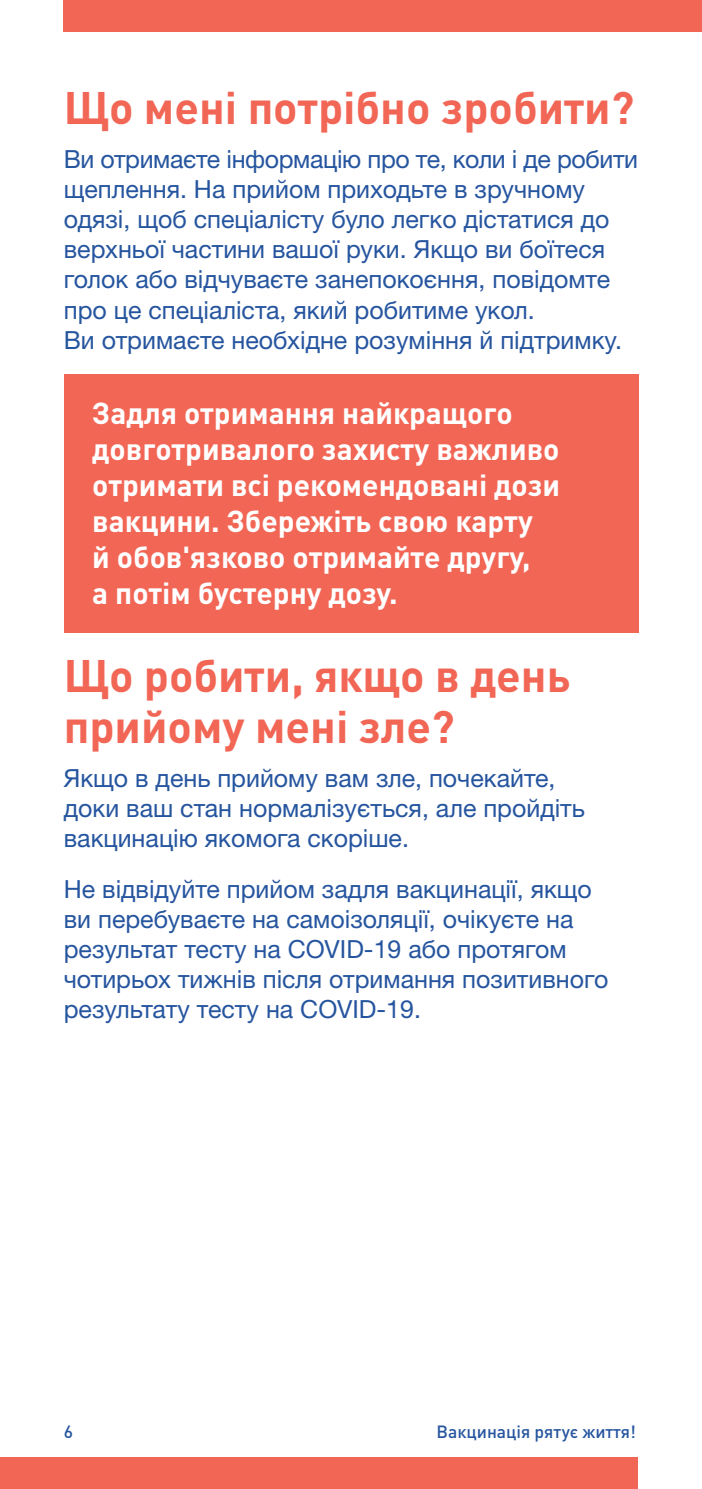
<style>
.page{position:relative;width:702px;height:1489px;background:#fff}
.page>*{position:absolute;margin:0;border:0;box-sizing:border-box;transform-origin:0 0}
.t1{font:700 45px/50px "DIN Pro";color:#f26656}
.t2{font:700 30px/36px "DIN Pro";color:#fff}
.t3{font:25px/30px "Helvetica Neue LTW1 G";color:#26559f}
.t4{font:500 17.5px "DIN Pro";color:#26559f}
</style>
<div class="page">
<div style="left:64px;top:374px;width:574px;height:258px;background:#f26656"></div>
<div style="left:64px;top:0;width:638px;height:32px;background:#f26656"></div>
<div style="left:0;top:1456px;width:638px;height:32px;background:#f26656"></div>
<p class="t1" style="left:64px;top:78px;width:572px">Що мені потрібно зробити?</p>
<p class="t3" style="left:64px;top:144px;width:576px">Ви отримаєте інформацію про те, коли і де робити щеплення. На прийом приходьте в зручному одязі, щоб спеціалісту було легко дістатися до верхньої частини вашої руки. Якщо ви боїтеся голок або відчуваєте занепокоєння, повідомте про це спеціаліста, який робитиме укол.<br>Ви отримаєте необхідне розуміння й підтримку.</p>
<p class="t2" style="left:92px;top:391px;width:469px">Задля отримання найкращого довготривалого захисту важливо отримати всі рекомендовані дози вакцини. Збережіть свою карту<br>й обов'язково отримайте другу,<br>а потім бустерну дозу.</p>
<p class="t1" style="left:64px;top:645px;width:508px">Що робити, якщо в день прийому мені зле?</p>
<p class="t3" style="left:64px;top:762px;width:522px">Якщо в день прийому вам зле, почекайте, доки ваш стан нормалізується, але пройдіть вакцинацію якомога скоріше.</p>
<p class="t3" style="left:64px;top:873px;width:546px">Не відвідуйте прийом задля вакцинації, якщо ви перебуваєте на самоізоляції, очікуєте на результат тесту на COVID-19 або протягом чотирьох тижнів після отримання позитивного результату тесту на COVID-19.</p>
<p class="t4" style="left:64px;top:1416px;width:11px">6</p>
<p class="t4" style="left:436px;top:1416px;width:201px">Вакцинація рятує життя!</p>
</div>
